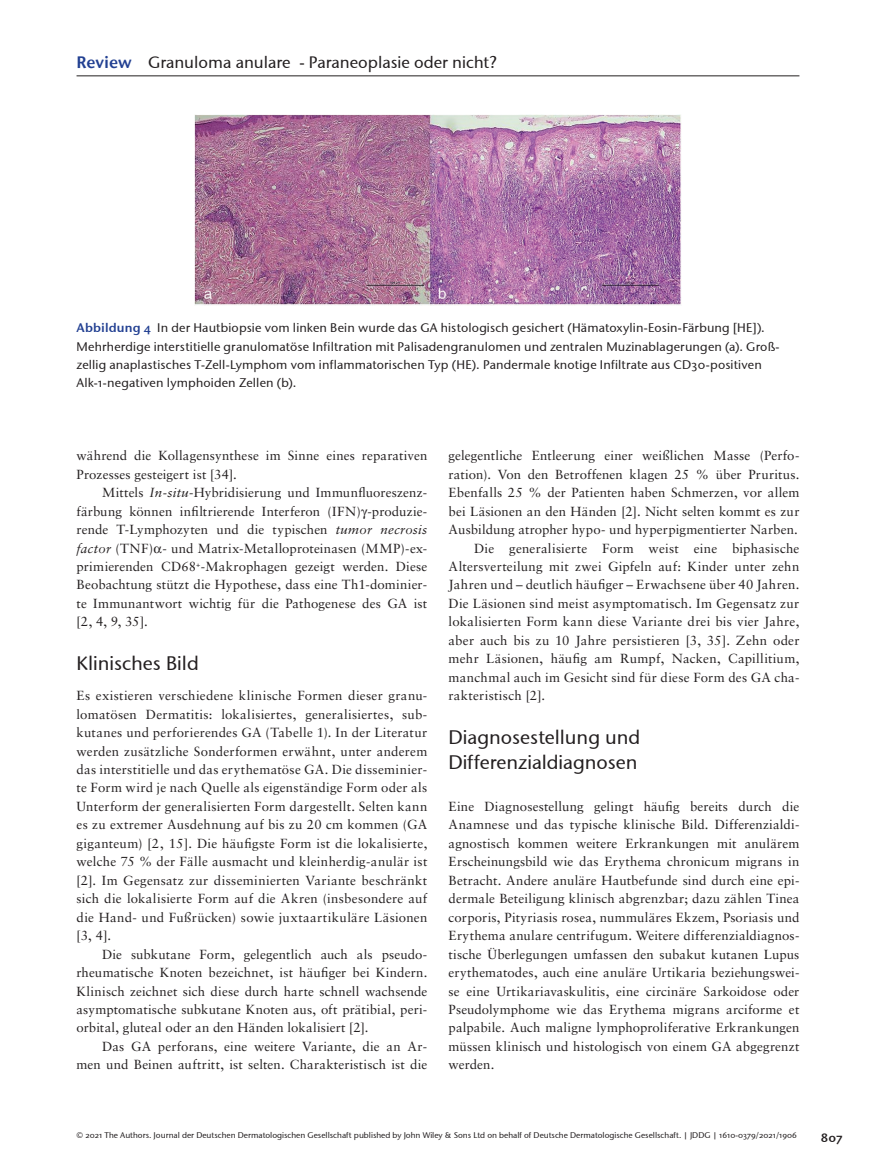
<style>
.page{position:relative;width:893px;height:1174px;background:#fff}
.page>*{position:absolute;margin:0;border:0;box-sizing:border-box;transform-origin:0 0}
.t1{font:19.5px/25.5px "Stone Sans OSITCTT Medium";color:#231f20}
.t2{font:16.5px "Stone Sans OSITCTT Medium";color:#231f20}
.Para{font:13.2px/18.5px "Sabon";letter-spacing:.01em;color:#231f20;text-align:justify}
.ParaFL{font:13.2px/18.5px "Sabon";letter-spacing:.015em;color:#231f20;text-align:justify}
.FigCaption{font:12.45px/18.5px "Stone Sans OSITCTT Medium";letter-spacing:.015em;color:#231f20}
.t3{font:12.45px "Stone Sans Sem OSITCTT Semi";color:#231f20}
.t4{font:8.25px "Stone Sans OSITCTT Medium";color:#231f20}
.s1{font-family:"Stone Sans ITC Semi";color:#224092}
.s2{font-family:"Stone Sans Sem OSITCTT Semi";color:#224092}
.s3{font-style:italic}
</style>
<div class="page">
<hr style="left:77px;top:76px;width:722px;height:1px;background:#231f20">
<img style="left:195px;top:115px;width:486px;height:190px">
<p class="t2" style="left:77px;top:52px;width:422px"><span class="s1">Review</span> Granuloma anulare - Paraneoplasie oder nicht?</p>
<p class="FigCaption" style="left:77px;top:318px;width:705px"><span class="s2">Abbildung 4</span> In der Hautbiopsie vom linken Bein wurde das GA histologisch gesichert (Hämatoxylin-Eosin-Färbung [HE]).<br>Mehrherdige interstitielle granulomatöse Infiltration mit Palisadengranulomen und zentralen Muzinablagerungen (a). Groß&shy;zellig anaplastisches T-Zell-Lymphom vom inflammatorischen Typ (HE). Pandermale knotige Infiltrate aus CD30-positiven Alk-1-negativen lymphoiden Zellen (b).</p>
<p class="Para" style="left:77px;top:446px;width:352px">während die Kollagensynthese im Sinne eines reparativen<br>Prozesses gesteigert ist [34].</p>
<p class="Para" style="left:77px;top:483px;width:352px;text-indent:26px">Mittels <span class="s3">In-situ</span>-Hybridisierung und Immunfluoreszenz&shy;färbung können infiltrierende Interferon (IFN) -produzie&shy;rende T-Lymphozyten und die typischen <span class="s3">tumor necrosis factor</span> (TNF) - und Matrix-Metalloproteinasen (MMP)-ex&shy;primierenden CD68<sup>+</sup>-Makrophagen gezeigt werden. Diese Beobachtung stützt die Hypothese, dass eine Th1-dominier&shy;te Immunantwort wichtig für die Pathogenese des GA ist [2, 4, 9, 35].</p>
<h1 class="t1" style="left:77px;top:650px;width:124px">Klinisches Bild</h1>
<p class="ParaFL" style="left:77px;top:686px;width:352px">Es existieren verschiedene klinische Formen dieser granu&shy;lomatösen Dermatitis: lokalisiertes, generalisiertes, sub&shy;kutanes und perforierendes GA (Tabelle 1). In der Literatur werden zusätzliche Sonderformen erwähnt, unter anderem das interstitielle und das erythematöse GA. Die disseminier&shy;te Form wird je nach Quelle als eigenständige Form oder als Unterform der generalisierten Form dargestellt. Selten kann es zu extremer Ausdehnung auf bis zu 20 cm kommen (GA giganteum) [2, 15]. Die häufigste Form ist die lokalisierte, welche 75 % der Fälle ausmacht und kleinherdig-anulär ist [2]. Im Gegensatz zur disseminierten Variante beschränkt sich die lokalisierte Form auf die Akren (insbesondere auf die Hand- und Fußrücken) sowie juxtaartikuläre Läsionen [3, 4].</p>
<p class="Para" style="left:77px;top:944px;width:352px;text-indent:26px">Die subkutane Form, gelegentlich auch als pseudo&shy;rheumatische Knoten bezeichnet, ist häufiger bei Kindern.<br>Klinisch zeichnet sich diese durch harte schnell wachsende asymptomatische subkutane Knoten aus, oft prätibial, peri&shy;orbital, gluteal oder an den Händen lokalisiert [2].</p>
<p class="Para" style="left:77px;top:1037px;width:352px;text-align:right">Das GA perforans, eine weitere Variante, die an Ar&shy;men und Beinen auftritt, ist selten. Charakteristisch ist die</p>
<p class="Para" style="left:449px;top:446px;width:352px">gelegentliche Entleerung einer weißlichen Masse (Perfo&shy;ration). Von den Betroffenen klagen 25 % über Pruritus.<br>Ebenfalls 25 % der Patienten haben Schmerzen, vor allem bei Läsionen an den Händen [2]. Nicht selten kommt es zur Ausbildung atropher hypo- und hyperpigmentierter Narben.</p>
<p class="Para" style="left:449px;top:538px;width:352px;text-indent:26px">Die generalisierte Form weist eine biphasische Altersverteilung mit zwei Gipfeln auf: Kinder unter zehn Jahren und – deutlich häufiger – Erwachsene über 40 Jahren.<br>Die Läsionen sind meist asymptomatisch. Im Gegensatz zur lokalisierten Form kann diese Variante drei bis vier Jahre, aber auch bis zu 10 Jahre persistieren [3, 35]. Zehn oder mehr Läsionen, häufig am Rumpf, Nacken, Capillitium, manchmal auch im Gesicht sind für diese Form des GA cha&shy;rakteristisch [2].</p>
<h1 class="t1" style="left:449px;top:724px;width:193px">Diagnosestellung und<br>Differenzialdiagnosen</h1>
<p class="ParaFL" style="left:449px;top:797px;width:352px">Eine Diagnosestellung gelingt häufig bereits durch die Anamnese und das typische klinische Bild. Differenzialdi&shy;agnostisch kommen weitere Erkrankungen mit anulärem Erscheinungsbild wie das Erythema chronicum migrans in Betracht. Andere anuläre Hautbefunde sind durch eine epi&shy;dermale Beteiligung klinisch abgrenzbar; dazu zählen Tinea corporis, Pityriasis rosea, nummuläres Ekzem, Psoriasis und Erythema anulare centrifugum. Weitere differenzialdiagnos&shy;tische Überlegungen umfassen den subakut kutanen Lupus erythematodes, auch eine anuläre Urtikaria beziehungswei&shy;se eine Urtikariavaskulitis, eine circinäre Sarkoidose oder Pseudolymphome wie das Erythema migrans arciforme et palpabile. Auch maligne lymphoproliferative Erkrankungen müssen klinisch und histologisch von einem GA abgegrenzt werden.</p>
<p class="t4" style="left:77px;top:1130px;width:722px">© 2021 The Authors. Journal der Deutschen Dermatologischen Gesellschaft published by John Wiley &amp; Sons Ltd on behalf of Deutsche Dermatologische Gesellschaft. | JDDG | 1610-0379/2021/1906</p>
<p class="t3" style="left:821px;top:1130px;width:23px">807</p>
</div>
